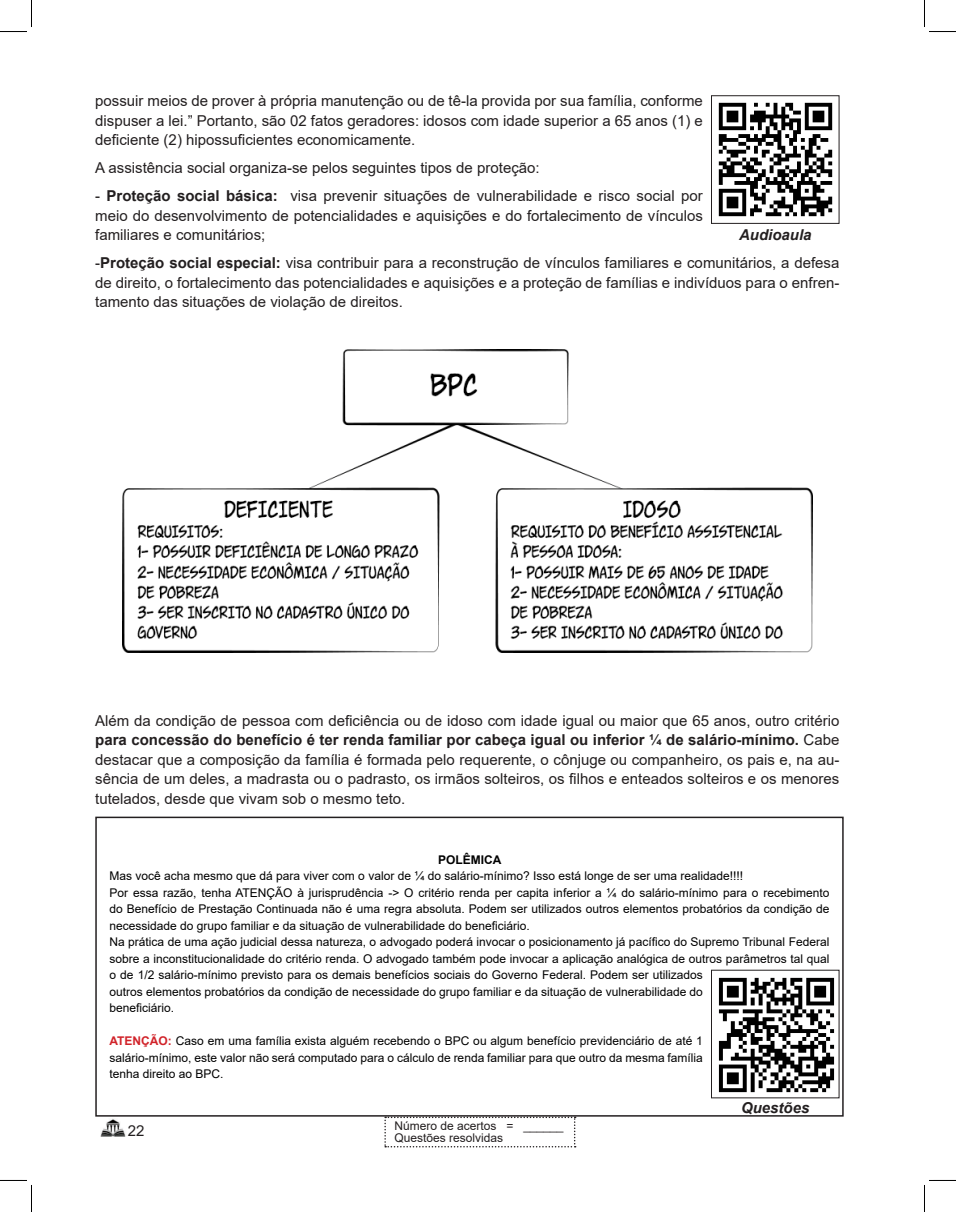
<style>
.page{position:relative;width:956px;height:1212px;background:#fff}
.page>*{position:absolute;margin:0;border:0;box-sizing:border-box;transform-origin:0 0}
.Texto{font:15px/19.5px "Arial";color:#231f20;text-align:justify}
.t1{font:italic 700 15px "Arial";color:#231f20}
.Quadros{font:12px/16.5px "Arial";color:#000;text-align:justify}
.t2{font:12px/12px "Arial";color:#231f20}
.Quadros-2{font:700 12px "Arial";color:#000}
.s1{font-weight:700}
.s2{font-weight:700;color:#d1232a}
</style>
<div class="page">
<img style="left:100px;top:1118px;width:26px;height:19px">
<svg style="left:384px;top:1116px;width:192px;height:31px"></svg>
<div style="left:95px;top:816px;width:749px;height:300px;border:2px solid #231f20"></div>
<img style="left:122px;top:350px;width:691px;height:302px">
<img style="left:718px;top:977px;width:117px;height:116px">
<img style="left:718px;top:102px;width:115px;height:115px">
<div style="left:711px;top:95px;width:128px;height:129px;border:1px solid #231f20"></div>
<svg style="left:0;top:0;width:32px;height:32px"></svg>
<svg style="left:0;top:1179px;width:32px;height:32px"></svg>
<svg style="left:924px;top:0;width:32px;height:32px"></svg>
<svg style="left:924px;top:1179px;width:32px;height:32px"></svg>
<p class="Texto" style="left:95px;top:91px;width:609px">possuir meios de prover à própria manutenção ou de tê-la provida por sua família, conforme dispuser a lei.” Portanto, são 02 fatos geradores: idosos com idade superior a 65 anos (1) e deficiente (2) hipossuficientes economicamente.</p>
<p class="Texto" style="left:95px;top:158px;width:446px">A assistência social organiza-se pelos seguintes tipos de proteção:</p>
<p class="Texto" style="left:95px;top:186px;width:609px">- <span class="s1">Proteção social básica:</span> visa prevenir situações de vulnerabilidade e risco social por meio do desenvolvimento de potencialidades e aquisições e do fortalecimento de vínculos familiares e comunitários;</p>
<p class="Texto" style="left:95px;top:253px;width:746px">-<span class="s1">Proteção social especial:</span> visa contribuir para a reconstrução de vínculos familiares e comunitários, a defesa de direito, o fortalecimento das potencialidades e aquisições e a proteção de famílias e indivíduos para o enfren&shy;tamento das situações de violação de direitos.</p>
<p class="t1" style="left:739px;top:225px;width:74px">Audioaula</p>
<p class="Texto" style="left:95px;top:710px;width:746px">Além da condição de pessoa com deficiência ou de idoso com idade igual ou maior que 65 anos, outro critério <span class="s1">para concessão do benefício é ter renda familiar por cabeça igual ou inferior ¼ de salário-mínimo.</span> Cabe destacar que a composição da família é formada pelo requerente, o cônjuge ou companheiro, os pais e, na au&shy;sência de um deles, a madrasta ou o padrasto, os irmãos solteiros, os filhos e enteados solteiros e os menores tutelados, desde que vivam sob o mesmo teto.</p>
<p class="Quadros-2" style="left:438px;top:850px;width:65px">POLÊMICA</p>
<p class="Quadros" style="left:110px;top:867px;width:635px">Mas você acha mesmo que dá para viver com o valor de ¼ do salário-mínimo? Isso está longe de ser uma realidade!!!!</p>
<p class="Quadros" style="left:110px;top:883px;width:721px">Por essa razão, tenha ATENÇÃO à jurisprudência -&gt; O critério renda per capita inferior a ¼ do salário-mínimo para o recebimento do Benefício de Prestação Continuada não é uma regra absoluta. Podem ser utilizados outros elementos probatórios da condição de necessidade do grupo familiar e da situação de vulnerabilidade do beneficiário.</p>
<p class="Quadros" style="left:110px;top:933px;width:721px;text-align:left">Na prática de uma ação judicial dessa natureza, o advogado poderá invocar o posicionamento já pacífico do Supremo Tribunal Federal sobre a inconstitucionalidade do critério renda. O advogado também pode invocar a aplicação analógica de outros parâmetros tal qual o de 1/2 salário-mínimo previsto para os demais benefícios sociais do Governo Federal. Podem ser utilizados<br>outros elementos probatórios da condição de necessidade do grupo familiar e da situação de vulnerabilidade do<br>beneficiário.</p>
<p class="Quadros" style="left:110px;top:1032px;width:595px"><span class="s2">ATENÇÃO:</span> Caso em uma família exista alguém recebendo o BPC ou algum benefício previdenciário de até 1 salário-mínimo, este valor não será computado para o cálculo de renda familiar para que outro da mesma família tenha direito ao BPC.</p>
<p class="t1" style="left:741px;top:1096px;width:70px">Questões</p>
<p class="Texto" style="left:128px;top:1120px;width:18px">22</p>
<p class="t2" style="left:394px;top:1119px;width:171px">Número de acertos = ______<br>Questões resolvidas</p>
</div>
